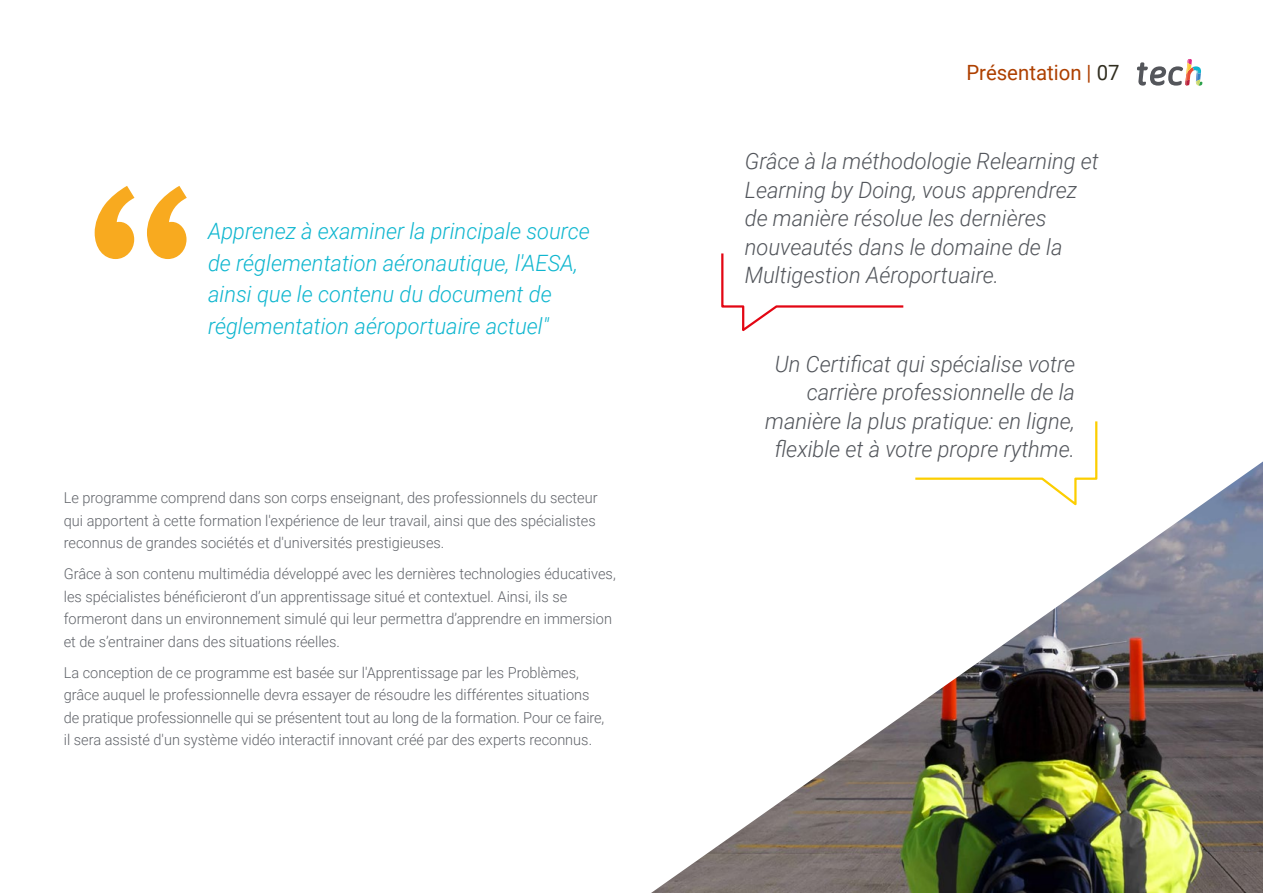
<style>
.page{position:relative;width:1263px;height:893px;background:#fff}
.page>*{position:absolute;margin:0;border:0;box-sizing:border-box;transform-origin:0 0}
.t1{font:italic 300 22.5px/28.5px "Roboto";color:#52555b;text-align:right}
.t2{font:italic 300 22.5px/31.5px "Roboto";color:#0fb6cf}
.t3{font:21px "Roboto";color:#ae4000}
.t4{font:300 15px/22.5px "Roboto";color:#61646a}
.s1{color:#312e20}
</style>
<div class="page">
<svg style="left:95px;top:186px;width:92px;height:73px"></svg>
<img style="left:651px;top:461px;width:612px;height:432px">
<svg style="left:1137px;top:59px;width:65px;height:27px"></svg>
<svg style="left:913px;top:421px;width:185px;height:88px"></svg>
<svg style="left:721px;top:253px;width:183px;height:79px"></svg>
<h1 class="t2" style="left:208px;top:215px;width:383px">Apprenez à examiner la principale source de réglementation aéronautique, l'AESA, ainsi que le contenu du document de réglementation aéroportuaire actuel"</h1>
<p class="t4" style="left:64px;top:486px;width:535px">Le programme comprend dans son corps enseignant, des professionnels du secteur qui apportent à cette formation l'expérience de leur travail, ainsi que des spécialistes reconnus de grandes sociétés et d'universités prestigieuses.</p>
<p class="t4" style="left:64px;top:562px;width:553px">Grâce à son contenu multimédia développé avec les dernières technologies éducatives, les spécialistes bénéficieront d’un apprentissage situé et contextuel. Ainsi, ils se formeront dans un environnement simulé qui leur permettra d’apprendre en immersion et de s’entrainer dans des situations réelles.</p>
<p class="t4" style="left:64px;top:661px;width:542px">La conception de ce programme est basée sur l'Apprentissage par les Problèmes, grâce auquel le professionnelle devra essayer de résoudre les différentes situations de pratique professionnelle qui se présentent tout au long de la formation. Pour ce faire, il sera assisté d'un système vidéo interactif innovant créé par des experts reconnus.</p>
<h2 class="t3" style="left:966px;top:57px;width:155px">Présentation | <span class="s1">07</span></h2>
<h1 class="t1" style="left:745px;top:146px;width:355px;text-align:left">Grâce à la méthodologie Relearning et Learning by Doing, vous apprendrez de manière résolue les dernières nouveautés dans le domaine de la Multigestion Aéroportuaire.</h1>
<h1 class="t1" style="left:765px;top:349px;width:311px">Un Certificat qui spécialise votre carrière professionnelle de la manière la plus pratique: en ligne, flexible et à votre propre rythme.</h1>
</div>
